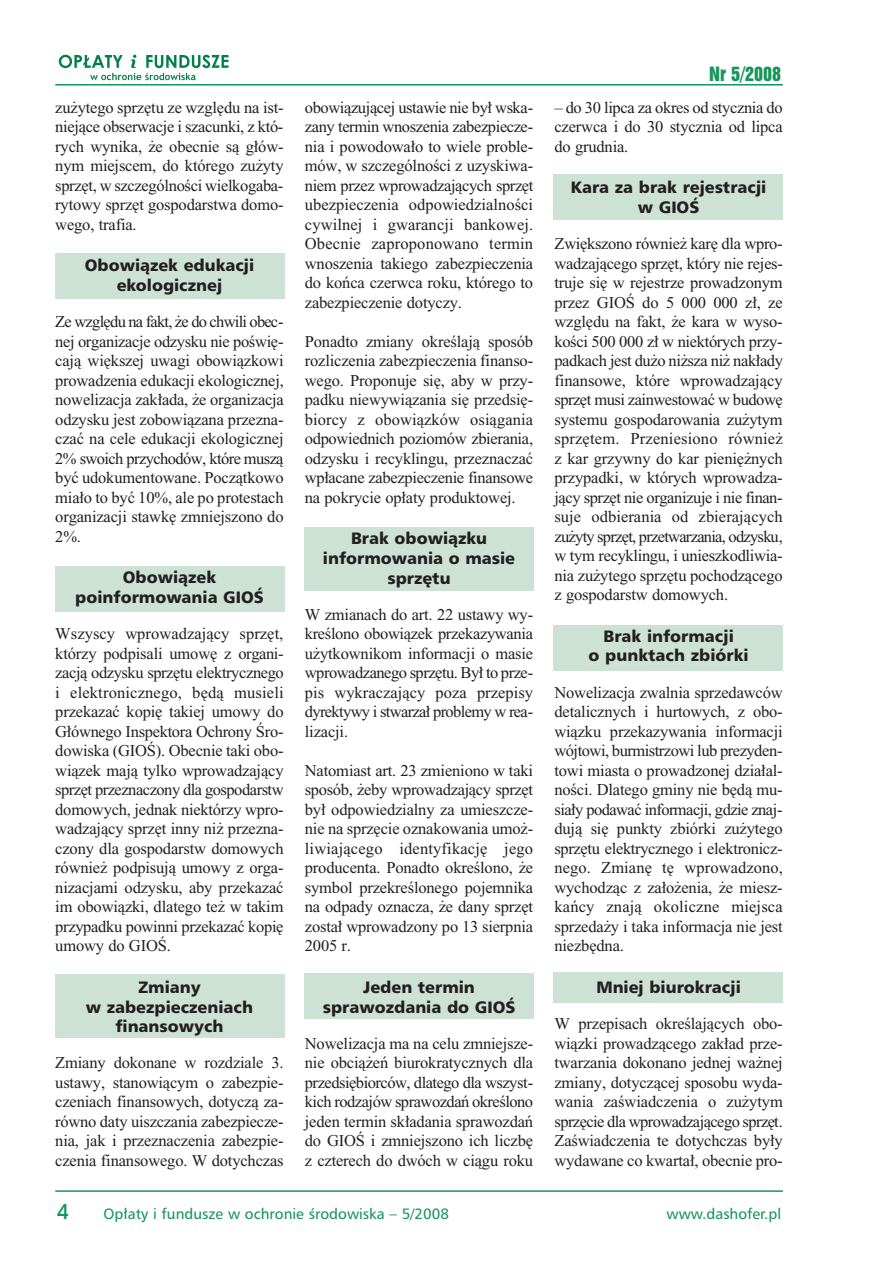
<style>
.page{position:relative;width:893px;height:1262px;background:#fff}
.page>*{position:absolute;margin:0;border:0;box-sizing:border-box;transform-origin:0 0}
.t1{font:500 21px "Geometric Four Fifteen PL";color:#18945d}
.t2{font:18px "Swiss Nine Twenty One PL";color:#18945d}
.t3{font:16.5px/19.5px "Ptimes New Roman";letter-spacing:-.01em;color:#231f20;text-align:justify}
.t4{font:900 16.5px/19.8px "Humanist Triple Seven PL";color:#231f20;text-align:center}
.t5{font:15px "Humanist Triple Seven PL";color:#18945d}
</style>
<div class="page">
<div style="left:553px;top:972px;width:229px;height:31px;background:#cde2d5"></div>
<div style="left:55px;top:253px;width:229px;height:46px;background:#cde2d5"></div>
<div style="left:55px;top:566px;width:229px;height:45px;background:#cde2d5"></div>
<div style="left:553px;top:625px;width:229px;height:46px;background:#cde2d5"></div>
<div style="left:553px;top:174px;width:229px;height:46px;background:#cde2d5"></div>
<div style="left:304px;top:973px;width:229px;height:46px;background:#cde2d5"></div>
<div style="left:305px;top:527px;width:229px;height:64px;background:#cde2d5"></div>
<div style="left:55px;top:974px;width:229px;height:64px;background:#cde2d5"></div>
<hr style="left:55px;top:1190px;width:727px;height:1px;background:#18945d">
<hr style="left:55px;top:84px;width:727px;height:2px;background:#18945d">
<svg style="left:59px;top:55px;width:169px;height:25px"></svg>
<p class="t3" style="left:55px;top:99px;width:230px">zu˝ytego sprz´tu ze wzgl´du na ist&shy;niejàce obserwacje i szacunki, z któ&shy;rych wynika, ˝e obecnie sà g∏ów&shy;nym miejscem, do którego zu˝yty sprz´t, w szczególnoÊci wielkogaba&shy;rytowy sprz´t gospodarstwa domo&shy;wego, trafia.</p>
<p class="t4" style="left:85px;top:256px;width:171px">Obowiàzek edukacji ekologicznej</p>
<p class="t3" style="left:55px;top:314px;width:230px">Ze wzgl´du na fakt, ˝e do chwili obec&shy;nej organizacje odzysku nie poÊwi´- cajà wi´kszej uwagi obowiàzkowi prowadzenia edukacji ekologicznej, nowelizacja zak∏ada, ˝e organizacja odzysku jest zobowiàzana przezna&shy;czaç na cele edukacji ekologicznej 2% swoich przychodów, które muszà byç udokumentowane. Poczàtkowo mia∏o to byç 10%, ale po protestach organizacji stawk´ zmniejszono do 2%.</p>
<p class="t4" style="left:75px;top:568px;width:190px">Obowiàzek poinformowania GIOÂ</p>
<p class="t3" style="left:55px;top:626px;width:230px">Wszyscy wprowadzajàcy sprz´t, którzy podpisali umow´ z organi&shy;zacjà odzysku sprz´tu elektrycznego i elektronicznego, b´dà musieli przekazaç kopi´ takiej umowy do G∏ównego Inspektora Ochrony Âro&shy;dowiska (GIOÂ). Obecnie taki obo&shy;wiàzek majà tylko wprowadzajàcy sprz´t przeznaczony dla gospodarstw domowych, jednak niektórzy wpro&shy;wadzajàcy sprz´t inny ni˝ przezna&shy;czony dla gospodarstw domowych równie˝ podpisujà umowy z orga&shy;nizacjami odzysku, aby przekazaç im obowiàzki, dlatego te˝ w takim przypadku powinni przekazaç kopi´ umowy do GIOÂ.</p>
<p class="t4" style="left:86px;top:978px;width:169px">Zmiany<br>w zabezpieczeniach finansowych</p>
<p class="t3" style="left:55px;top:1055px;width:230px">Zmiany dokonane w rozdziale 3. ustawy, stanowiàcym o zabezpie&shy;czeniach finansowych, dotyczà za&shy;równo daty uiszczania zabezpiecze&shy;nia, jak i przeznaczenia zabezpie&shy;czenia finansowego. W dotychczas</p>
<p class="t3" style="left:305px;top:99px;width:230px">obowiàzujàcej ustawie nie by∏ wska&shy;zany termin wnoszenia zabezpiecze&shy;nia i powodowa∏o to wiele proble&shy;mów, w szczególnoÊci z uzyskiwa&shy;niem przez wprowadzajàcych sprz´t ubezpieczenia odpowiedzialnoÊci cywilnej i gwarancji bankowej.<br>Obecnie zaproponowano termin wnoszenia takiego zabezpieczenia do koƒca czerwca roku, którego to zabezpieczenie dotyczy.</p>
<p class="t3" style="left:305px;top:333px;width:230px">Ponadto zmiany okreÊlajà sposób rozliczenia zabezpieczenia finanso&shy;wego. Proponuje si´, aby w przy&shy;padku niewywiàzania si´ przedsi´- biorcy z obowiàzków osiàgania odpowiednich poziomów zbierania, odzysku i recyklingu, przeznaczaç wp∏acane zabezpieczenie finansowe na pokrycie op∏aty produktowej.</p>
<p class="t4" style="left:323px;top:529px;width:194px">Brak obowiàzku informowania o masie sprz´tu</p>
<p class="t3" style="left:305px;top:606px;width:230px">W zmianach do art. 22 ustawy wy&shy;kreÊlono obowiàzek przekazywania u˝ytkownikom informacji o masie wprowadzanego sprz´tu. By∏ to prze&shy;pis wykraczajàcy poza przepisy dyrektywy i stwarza∏ problemy w rea&shy;lizacji.</p>
<p class="t3" style="left:305px;top:762px;width:230px">Natomiast art. 23 zmieniono w taki sposób, ˝eby wprowadzajàcy sprz´t by∏ odpowiedzialny za umieszcze&shy;nie na sprz´cie oznakowania umo˝- liwiajàcego identyfikacj´ jego producenta. Ponadto okreÊlono, ˝e symbol przekreÊlonego pojemnika na odpady oznacza, ˝e dany sprz´t zosta∏ wprowadzony po 13 sierpnia 2005 r.</p>
<p class="t4" style="left:323px;top:978px;width:194px">Jeden termin sprawozdania do GIOÂ</p>
<p class="t3" style="left:305px;top:1035px;width:230px">Nowelizacja ma na celu zmniejsze&shy;nie obcià˝eƒ biurokratycznych dla przedsi´biorców, dlatego dla wszyst&shy;kich rodzajów sprawozdaƒ okreÊlono jeden termin sk∏adania sprawozdaƒ do GIOÂ i zmniejszono ich liczb´ z czterech do dwóch w ciàgu roku</p>
<p class="t2" style="left:709px;top:66px;width:74px">Nr 5/2008</p>
<p class="t3" style="left:554px;top:99px;width:230px">– do 30 lipca za okres od stycznia do czerwca i do 30 stycznia od lipca do grudnia.</p>
<p class="t4" style="left:571px;top:178px;width:197px">Kara za brak rejestracji w GIOÂ</p>
<p class="t3" style="left:554px;top:236px;width:230px">Zwi´kszono równie˝ kar´ dla wpro&shy;wadzajàcego sprz´t, który nie rejes&shy;truje si´ w rejestrze prowadzonym przez GIOÂ do 5 000 000 z∏, ze wzgl´du na fakt, ˝e kara w wyso&shy;koÊci 500 000 z∏ w niektórych przy&shy;padkach jest du˝o ni˝sza ni˝ nak∏ady finansowe, które wprowadzajàcy sprz´t musi zainwestowaç w budow´ systemu gospodarowania zu˝ytym sprz´tem. Przeniesiono równie˝ z kar grzywny do kar pieni´˝nych przypadki, w których wprowadza&shy;jàcy sprz´t nie organizuje i nie finan&shy;suje odbierania od zbierajàcych zu˝yty sprz´t, przetwarzania, odzysku, w tym recyklingu, i unieszkodliwia&shy;nia zu˝ytego sprz´tu pochodzàcego z gospodarstw domowych.</p>
<p class="t4" style="left:588px;top:627px;width:161px">Brak informacji<br>o punktach zbiórki</p>
<p class="t3" style="left:554px;top:684px;width:230px">Nowelizacja zwalnia sprzedawców detalicznych i hurtowych, z obo&shy;wiàzku przekazywania informacji wójtowi, burmistrzowi lub prezyden&shy;towi miasta o prowadzonej dzia∏al&shy;noÊci. Dlatego gminy nie b´dà mu&shy;sia∏y podawaç informacji, gdzie znaj&shy;dujà si´ punkty zbiórki zu˝ytego sprz´tu elektrycznego i elektronicz&shy;nego. Zmian´ t´ wprowadzono, wychodzàc z za∏o˝enia, ˝e miesz&shy;kaƒcy znajà okoliczne miejsca sprzeda˝y i taka informacja nie jest niezb´dna.</p>
<p class="t4" style="left:596px;top:978px;width:146px">Mniej biurokracji</p>
<p class="t3" style="left:554px;top:1016px;width:230px">W przepisach okreÊlajàcych obo&shy;wiàzki prowadzàcego zak∏ad prze&shy;twarzania dokonano jednej wa˝nej zmiany, dotyczàcej sposobu wyda&shy;wania zaÊwiadczenia o zu˝ytym sprz´cie dla wprowadzajàcego sprz´t.<br>ZaÊwiadczenia te dotychczas by∏y wydawane co kwarta∏, obecnie pro-</p>
<p class="t1" style="left:57px;top:1203px;width:14px">4</p>
<p class="t5" style="left:104px;top:1207px;width:347px">Op∏aty i fundusze w ochronie Êrodowiska – 5/2008</p>
<p class="t5" style="left:666px;top:1207px;width:116px">www.dashofer.pl</p>
</div>
